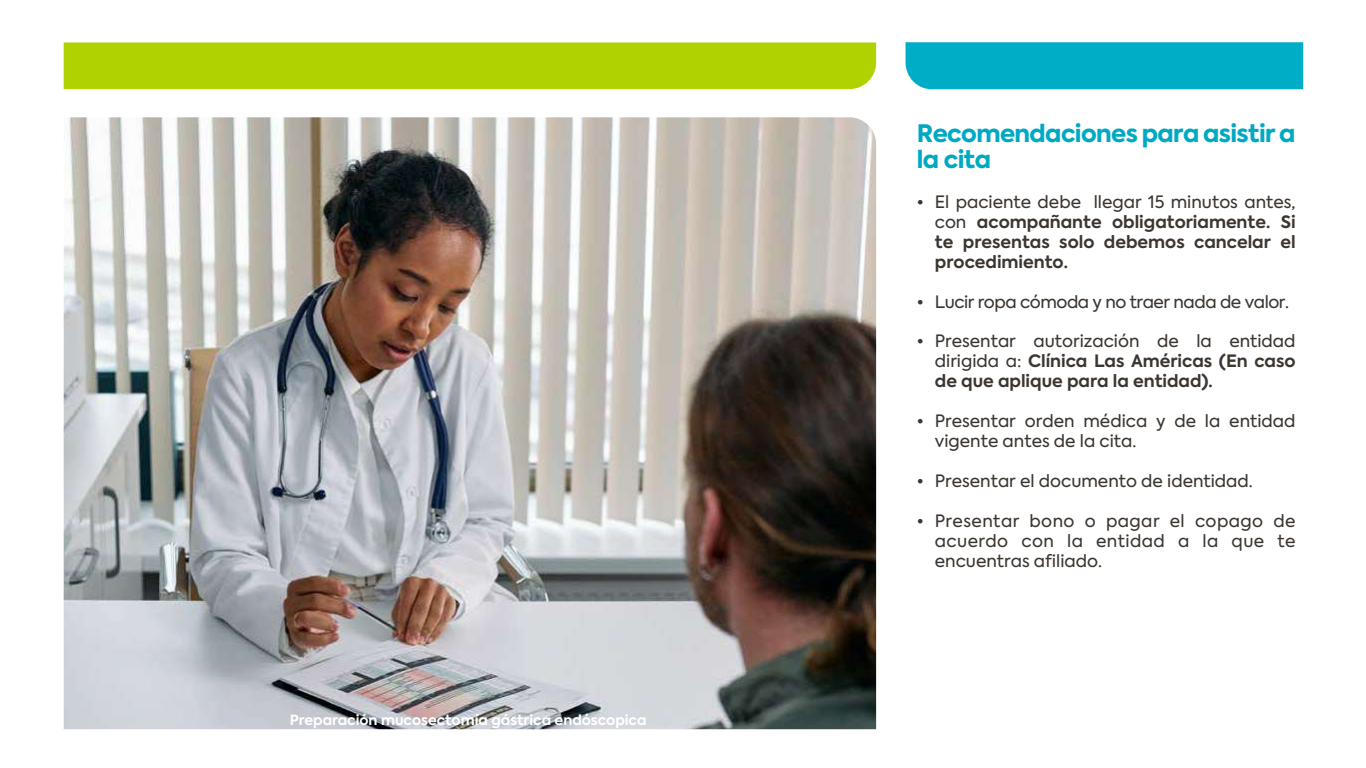
<style>
.page{position:relative;width:1366px;height:768px;background:#fff}
.page>*{position:absolute;margin:0;border:0;box-sizing:border-box;transform-origin:0 0}
.t1{font:800 24px/26px "Axiforma";letter-spacing:-.025em;color:#00a9c3}
.t2{font:700 17px/20px "Axiforma";color:#3c3631;text-align:justify}
.t3{font:17px/20px "Axiforma";color:#3c3631}
.t4{font:17px "Axiforma";letter-spacing:-.025em;color:#3c3631}
.t5{font:700 14px "Axiforma";color:#fff}
.s1{font-weight:400}
</style>
<div class="page">
<div style="left:64px;top:42px;width:812px;height:47px;background:#b0d200"></div>
<img style="left:64px;top:117px;width:812px;height:612px">
<div style="left:906px;top:42px;width:397px;height:47px;background:#00adc7"></div>
<p class="t5" style="left:290px;top:710px;width:358px">Preparación mucosectomía gástrica endóscopica</p>
<h1 class="t1" style="left:917px;top:120px;width:380px">Recomendaciones para asistir a la cita</h1>
<p class="t2" style="left:935px;top:192px;width:362px;text-indent:-18px"><span class="s1">• El paciente debe llegar 15 minutos antes, con</span> acompañante obligatoriamente. Si te presentas solo debemos cancelar el procedimiento.</p>
<p class="t4" style="left:917px;top:290px;width:374px">• Lucir ropa cómoda y no traer nada de valor.</p>
<p class="t2" style="left:935px;top:332px;width:362px;text-indent:-18px"><span class="s1">• Presentar autorización de la entidad dirigida a:</span> Clínica Las Américas (En caso de que aplique para la entidad).</p>
<p class="t3" style="left:935px;top:412px;width:362px;text-indent:-18px">• Presentar orden médica y de la entidad vigente antes de la cita.</p>
<p class="t3" style="left:917px;top:472px;width:338px">• Presentar el documento de identidad.</p>
<p class="t3" style="left:935px;top:511px;width:362px;text-align:justify;text-indent:-18px">• Presentar bono o pagar el copago de acuerdo con la entidad a la que te encuentras afiliado.</p>
</div>
